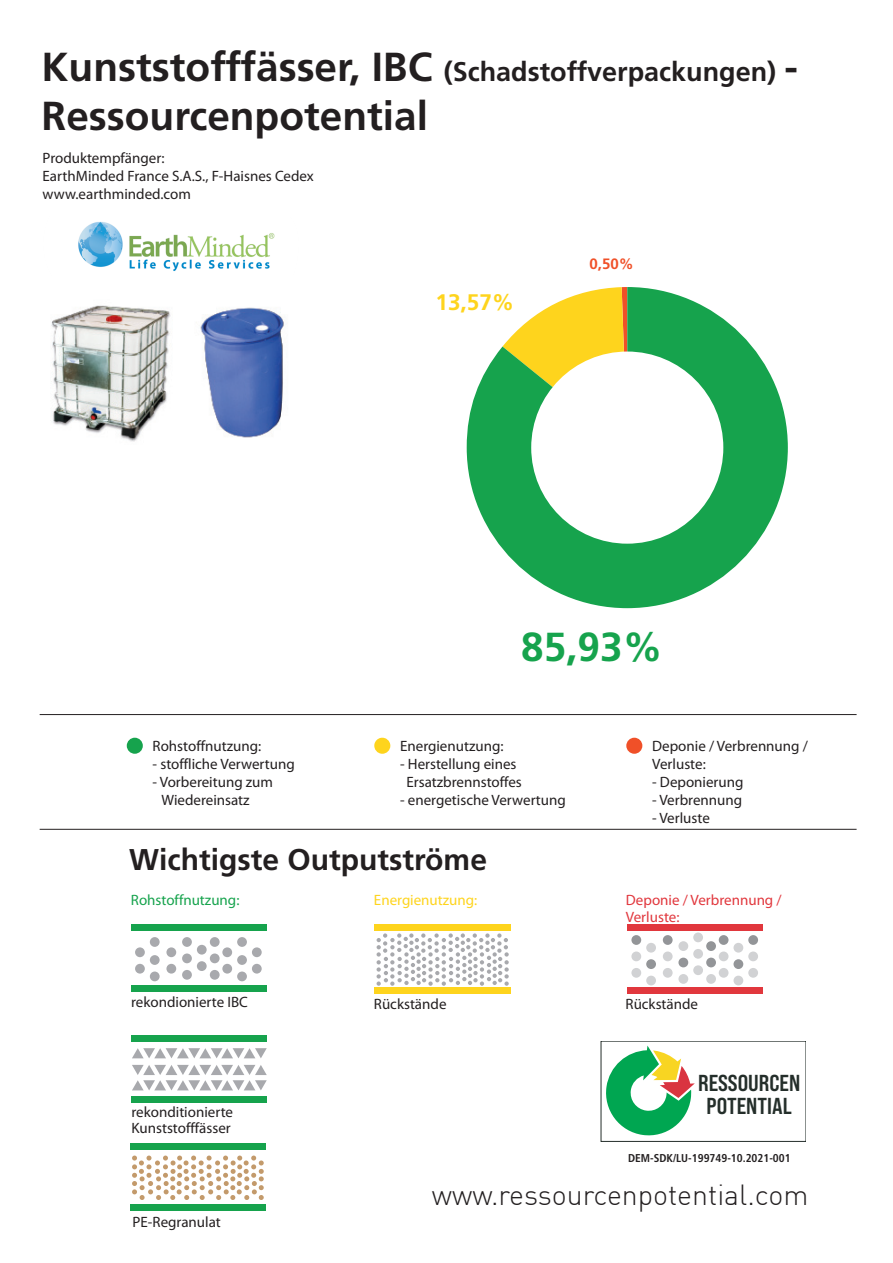
<style>
.page{position:relative;width:893px;height:1263px;background:#fff}
.page>*{position:absolute;margin:0;border:0;box-sizing:border-box;transform-origin:0 0}
.t1{font:700 40.5px "Frutiger LT Std";color:#231f20}
.t2{font:700 40.5px "Frutiger LT Std";color:#16a34d}
.t3{font:700 30px "Frutiger LT Std";color:#231f20}
.t4{font:300 28.5px "DIN";color:#231f20}
.t5{font:700 27px "Frutiger LT Std";color:#231f20}
.t6{font:23.1px/23.1px "Bebas Neue Pro Sm E Bd";color:#242e2a;text-align:center}
.t7{font:700 22.5px "Frutiger LT Std";color:#fed41d}
.t8{font:15px/18px "Myriad Pro";color:#231f20}
.t9{font:15px/16.5px "Myriad Pro";color:#e1373d}
.t10{font:15px "Myriad Pro";color:#16a34d}
.t11{font:15px "Myriad Pro";color:#fed41d}
.t12{font:700 15px "Frutiger LT Std";color:#f05028}
.t13{font:700 condensed 11.4px "Frutiger LT Std";color:#231f20}
.s1{font-size:40.5px}
</style>
<div class="page">
<div style="left:131px;top:1143px;width:135px;height:7px;background:#16a34d"></div>
<div style="left:131px;top:1204px;width:135px;height:7px;background:#16a34d"></div>
<svg style="left:132px;top:1155px;width:132px;height:45px"></svg>
<div style="left:131px;top:1035px;width:136px;height:7px;background:#16a34d"></div>
<div style="left:131px;top:1096px;width:136px;height:7px;background:#16a34d"></div>
<svg style="left:132px;top:1048px;width:135px;height:10px"></svg>
<svg style="left:132px;top:1065px;width:135px;height:25px"></svg>
<div style="left:182px;top:970px;width:10px;height:10px;background:#a8a9ad;border-radius:50%"></div>
<div style="left:210px;top:970px;width:10px;height:10px;background:#a8a9ad;border-radius:50%"></div>
<div style="left:197px;top:961px;width:10px;height:10px;background:#a8a9ad;border-radius:50%"></div>
<div style="left:182px;top:953px;width:10px;height:10px;background:#a8a9ad;border-radius:50%"></div>
<div style="left:210px;top:953px;width:10px;height:10px;background:#a8a9ad;border-radius:50%"></div>
<div style="left:197px;top:945px;width:10px;height:9px;background:#a8a9ad;border-radius:50%"></div>
<div style="left:182px;top:937px;width:10px;height:10px;background:#a8a9ad;border-radius:50%"></div>
<div style="left:210px;top:937px;width:10px;height:10px;background:#a8a9ad;border-radius:50%"></div>
<div style="left:150px;top:937px;width:10px;height:10px;background:#a8a9ad;border-radius:50%"></div>
<div style="left:150px;top:971px;width:10px;height:10px;background:#a8a9ad;border-radius:50%"></div>
<div style="left:135px;top:964px;width:10px;height:9px;background:#a8a9ad;border-radius:50%"></div>
<div style="left:166px;top:964px;width:10px;height:9px;background:#a8a9ad;border-radius:50%"></div>
<div style="left:150px;top:955px;width:10px;height:10px;background:#a8a9ad;border-radius:50%"></div>
<div style="left:135px;top:947px;width:10px;height:10px;background:#a8a9ad;border-radius:50%"></div>
<div style="left:166px;top:947px;width:10px;height:10px;background:#a8a9ad;border-radius:50%"></div>
<div style="left:237px;top:937px;width:10px;height:10px;background:#a8a9ad;border-radius:50%"></div>
<div style="left:237px;top:971px;width:10px;height:10px;background:#a8a9ad;border-radius:50%"></div>
<div style="left:222px;top:964px;width:10px;height:9px;background:#a8a9ad;border-radius:50%"></div>
<div style="left:252px;top:964px;width:10px;height:9px;background:#a8a9ad;border-radius:50%"></div>
<div style="left:237px;top:955px;width:10px;height:10px;background:#a8a9ad;border-radius:50%"></div>
<div style="left:222px;top:947px;width:10px;height:10px;background:#a8a9ad;border-radius:50%"></div>
<div style="left:252px;top:947px;width:10px;height:10px;background:#a8a9ad;border-radius:50%"></div>
<svg style="left:377px;top:933px;width:132px;height:53px"></svg>
<div style="left:131px;top:924px;width:135px;height:7px;background:#16a34d"></div>
<div style="left:131px;top:985px;width:135px;height:7px;background:#16a34d"></div>
<div style="left:374px;top:924px;width:137px;height:7px;background:#fed41d"></div>
<div style="left:374px;top:987px;width:137px;height:7px;background:#fed41d"></div>
<div style="left:626px;top:738px;width:16px;height:16px;background:#f05028;border-radius:50%"></div>
<div style="left:127px;top:738px;width:16px;height:16px;background:#16a34d;border-radius:50%"></div>
<svg style="left:374px;top:737px;width:16px;height:17px"></svg>
<hr style="left:40px;top:714px;width:817px;height:1px;background:#231f20">
<hr style="left:40px;top:829px;width:817px;height:1px;background:#231f20">
<div style="left:678px;top:974px;width:10px;height:10px;background:#d1d2d4;border-radius:50%"></div>
<div style="left:706px;top:974px;width:10px;height:10px;background:#d1d2d4;border-radius:50%"></div>
<div style="left:693px;top:965px;width:10px;height:10px;background:#d1d2d4;border-radius:50%"></div>
<div style="left:678px;top:958px;width:10px;height:9px;background:#939598;border-radius:50%"></div>
<div style="left:706px;top:958px;width:10px;height:9px;background:#939598;border-radius:50%"></div>
<div style="left:693px;top:949px;width:10px;height:10px;background:#d1d2d4;border-radius:50%"></div>
<div style="left:678px;top:941px;width:10px;height:10px;background:#d1d2d4;border-radius:50%"></div>
<div style="left:706px;top:941px;width:10px;height:10px;background:#939598;border-radius:50%"></div>
<div style="left:693px;top:932px;width:10px;height:10px;background:#d1d2d4;border-radius:50%"></div>
<div style="left:646px;top:976px;width:10px;height:9px;background:#d1d2d4;border-radius:50%"></div>
<div style="left:631px;top:968px;width:10px;height:10px;background:#d1d2d4;border-radius:50%"></div>
<div style="left:663px;top:968px;width:10px;height:10px;background:#d1d2d4;border-radius:50%"></div>
<div style="left:646px;top:959px;width:10px;height:10px;background:#939598;border-radius:50%"></div>
<div style="left:631px;top:951px;width:10px;height:10px;background:#d1d2d4;border-radius:50%"></div>
<div style="left:663px;top:951px;width:10px;height:10px;background:#d1d2d4;border-radius:50%"></div>
<div style="left:646px;top:943px;width:10px;height:9px;background:#d1d2d4;border-radius:50%"></div>
<div style="left:631px;top:935px;width:10px;height:10px;background:#939598;border-radius:50%"></div>
<div style="left:663px;top:935px;width:10px;height:10px;background:#939598;border-radius:50%"></div>
<div style="left:733px;top:976px;width:10px;height:9px;background:#d1d2d4;border-radius:50%"></div>
<div style="left:719px;top:968px;width:9px;height:10px;background:#d1d2d4;border-radius:50%"></div>
<div style="left:748px;top:968px;width:10px;height:10px;background:#d1d2d4;border-radius:50%"></div>
<div style="left:733px;top:959px;width:10px;height:10px;background:#939598;border-radius:50%"></div>
<div style="left:719px;top:951px;width:9px;height:10px;background:#d1d2d4;border-radius:50%"></div>
<div style="left:748px;top:951px;width:10px;height:10px;background:#d1d2d4;border-radius:50%"></div>
<div style="left:733px;top:943px;width:10px;height:9px;background:#d1d2d4;border-radius:50%"></div>
<div style="left:719px;top:935px;width:9px;height:10px;background:#939598;border-radius:50%"></div>
<div style="left:748px;top:935px;width:10px;height:10px;background:#939598;border-radius:50%"></div>
<div style="left:627px;top:924px;width:136px;height:7px;background:#e1373d"></div>
<div style="left:627px;top:987px;width:136px;height:7px;background:#e1373d"></div>
<img style="left:78px;top:221px;width:197px;height:50px">
<img style="left:51px;top:305px;width:233px;height:137px">
<svg style="left:606px;top:1045px;width:89px;height:91px"></svg>
<svg style="left:467px;top:287px;width:321px;height:321px;fill:#16a34d"></svg>
<div style="left:531px;top:351px;width:192px;height:193px;background:#fff;border-radius:50%"></div>
<h3 class="t5" style="left:42px;top:56px;width:758px"><span class="s1">Kunststofffässer, IBC</span> (Schadstoffverpackungen) <span class="s1">-</span></h3>
<h1 class="t1" style="left:42px;top:92px;width:388px">Ressourcenpotential</h1>
<p class="t8" style="left:43px;top:149px;width:273px">Produktempfänger:<br>EarthMinded France S.A.S., F-Haisnes Cedex www.earthminded.com</p>
<h3 class="t7" style="left:436px;top:289px;width:80px">13,57%</h3>
<p class="t12" style="left:590px;top:255px;width:46px">0,50%</p>
<p class="t8" style="left:153px;top:736px;width:110px">Rohstoffnutzung:</p>
<p class="t8" style="left:153px;top:754px;width:144px">- stoffliche Verwertung</p>
<p class="t8" style="left:162px;top:772px;width:113px;text-indent:-9px">- Vorbereitung zum<br>Wiedereinsatz</p>
<h1 class="t2" style="left:521px;top:623px;width:143px">85,93%</h1>
<p class="t8" style="left:400px;top:736px;width:105px">Energienutzung:</p>
<p class="t8" style="left:400px;top:754px;width:123px;text-align:center">- Herstellung eines<br>Ersatzbrennstoffes</p>
<p class="t8" style="left:400px;top:790px;width:167px">- energetische Verwertung</p>
<p class="t8" style="left:652px;top:736px;width:157px">Deponie / Verbrennung /<br>Verluste:</p>
<p class="t8" style="left:652px;top:772px;width:93px">- Deponierung</p>
<p class="t8" style="left:652px;top:790px;width:92px">- Verbrennung</p>
<p class="t8" style="left:652px;top:808px;width:59px">- Verluste</p>
<h2 class="t3" style="left:129px;top:841px;width:359px">Wichtigste Outputströme</h2>
<p class="t10" style="left:131px;top:891px;width:110px">Rohstoffnutzung:</p>
<p class="t11" style="left:374px;top:891px;width:105px">Energienutzung:</p>
<p class="t9" style="left:626px;top:892px;width:157px">Deponie / Verbrennung /<br>Verluste:</p>
<p class="t8" style="left:131px;top:993px;width:118px">rekondionierte IBC</p>
<p class="t8" style="left:131px;top:1103px;width:103px;line-height:16.5px">rekonditionierte<br>Kunststofffässer</p>
<p class="t8" style="left:133px;top:1213px;width:90px">PE-Regranulat</p>
<p class="t8" style="left:374px;top:994px;width:74px">Rückstände</p>
<p class="t8" style="left:626px;top:994px;width:74px">Rückstände</p>
<h3 class="t6" style="left:698px;top:1071px;width:104px">RESSOURCEN<br>POTENTIAL</h3>
<p class="t13" style="left:628px;top:1151px;width:164px">DEM-SDK/LU-199749-10.2021-001</p>
<h3 class="t4" style="left:432px;top:1177px;width:378px">www.ressourcenpotential.com</h3>
</div>
